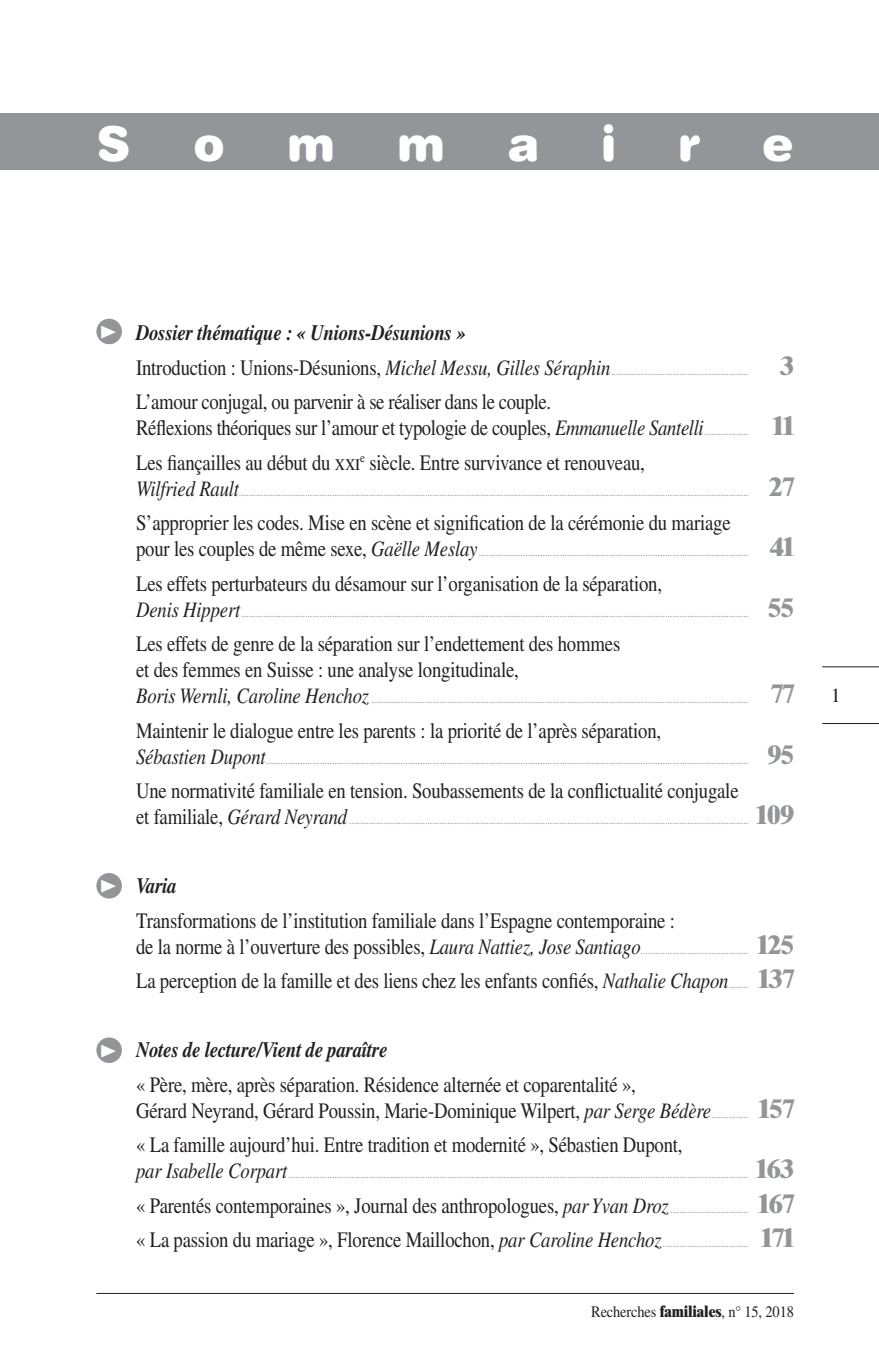
<style>
.page{position:relative;width:879px;height:1361px;background:#fff}
.page>*{position:absolute;margin:0;border:0;box-sizing:border-box;transform-origin:0 0}
.t1{font:900 48px "Helvetica Rounded";color:#fff}
.t2{font:22px/26px "Times";letter-spacing:-.01em;color:#231f20;scale:.85 1}
.t3{font:italic 700 22px "Times";letter-spacing:-.01em;color:#231f20;scale:.85 1}
.t4{font:20px "Times";color:#231f20}
.t5{font:16px "Times";letter-spacing:-.01em;color:#231f20;scale:.9 1}
.t6{font:12px "Times";color:#939598;scale:.85 1}
.s1{font-size:22px;color:#231f20}
.s2{font-style:italic;font-size:22px;color:#231f20}
.s3{font-weight:800;font-size:26px}
.s4{font-style:italic}
.s5{font-size:12px;color:#939598}
.s6{font-weight:800;font-size:26px;color:#939598}
.s7{font-family:"Times Roman SC"}
.s8{font-weight:800}
</style>
<div class="page">
<hr style="left:96px;top:1293px;width:698px;height:1px;background:#231f20">
<hr style="left:822px;top:666px;width:57px;height:1px;background:#231f20">
<hr style="left:822px;top:723px;width:57px;height:1px;background:#231f20">
<div style="left:0;top:113px;width:879px;height:57px;background:#939598"></div>
<div style="left:96px;top:319px;width:26px;height:25px;background:#939598;border-radius:50%"></div>
<div style="left:96px;top:1037px;width:26px;height:26px;background:#939598;border-radius:50%"></div>
<div style="left:96px;top:873px;width:26px;height:25px;background:#939598;border-radius:50%"></div>
<h1 class="t1" style="left:96px;top:125px;width:36px">S</h1>
<h1 class="t1" style="left:193px;top:125px;width:33px">o</h1>
<h1 class="t1" style="left:287px;top:125px;width:49px">m</h1>
<h1 class="t1" style="left:397px;top:125px;width:49px">m</h1>
<h1 class="t1" style="left:507px;top:125px;width:33px">a</h1>
<h1 class="t1" style="left:601px;top:125px;width:17px">i</h1>
<h1 class="t1" style="left:678px;top:125px;width:25px">r</h1>
<h1 class="t1" style="left:762px;top:125px;width:33px">e</h1>
<h2 class="t3" style="left:136px;top:324px;width:389px">Dossier thématique : « Unions-Désunions »</h2>
<p class="t6" style="left:136px;top:366px;width:775px"><span class="s1">Introduction : Unions-Désunions,</span> <span class="s2">Michel Messu, Gilles Séraphin</span> ........................................................ <span class="s3">3</span></p>
<h2 class="t2" style="left:136px;top:391px;width:775px">L’amour conjugal, ou parvenir à se réaliser dans le couple.<br>Réflexions théoriques sur l’amour et typologie de couples, <span class="s4">Emmanuelle Santelli</span> <span class="s5">..................</span> <span class="s6">11</span></h2>
<h2 class="t2" style="left:136px;top:451px;width:600px">Les fiançailles au début du <span class="s7">xxi</span><sup>e</sup> siècle. Entre survivance et renouveau,</h2>
<p class="t6" style="left:136px;top:487px;width:775px"><span class="s2">Wilfried Rault</span>................................................................................................................................................................................................................ <span class="s3">27</span></p>
<h2 class="t2" style="left:136px;top:512px;width:701px">S’approprier les codes. Mise en scène et signification de la cérémonie du mariage</h2>
<p class="t6" style="left:136px;top:548px;width:775px"><span class="s1">pour les couples de même sexe,</span> <span class="s2">Gaëlle Meslay</span> .............................................................................................................. <span class="s3">41</span></p>
<h2 class="t2" style="left:136px;top:572px;width:620px">Les effets perturbateurs du désamour sur l’organisation de la séparation,</h2>
<p class="t6" style="left:136px;top:608px;width:775px"><span class="s2">Denis Hippert</span> ............................................................................................................................................................................................................... <span class="s3">55</span></p>
<h2 class="t2" style="left:136px;top:633px;width:571px">Les effets de genre de la séparation sur l’endettement des hommes et des femmes en Suisse : une analyse longitudinale,</h2>
<p class="t6" style="left:136px;top:695px;width:775px"><span class="s2">Boris Wernli, Caroline Henchoz</span> .......................................................................................................................................................... <span class="s3">77</span></p>
<h2 class="t2" style="left:136px;top:719px;width:619px">Maintenir le dialogue entre les parents : la priorité de l’après séparation,</h2>
<p class="t6" style="left:136px;top:755px;width:775px"><span class="s2">Sébastien Dupont</span> ..................................................................................................................................................................................................... <span class="s3">95</span></p>
<h2 class="t2" style="left:136px;top:780px;width:710px">Une normativité familiale en tension. Soubassements de la conflictualité conjugale</h2>
<p class="t6" style="left:136px;top:816px;width:775px"><span class="s1">et familiale,</span> <span class="s2">Gérard Neyrand</span> ................................................................................................................................................................... <span class="s3">109</span></p>
<h2 class="t3" style="left:136px;top:877px;width:50px">Varia</h2>
<h2 class="t2" style="left:136px;top:909px;width:635px">Transformations de l’institution familiale dans l’Espagne contemporaine :</h2>
<p class="t6" style="left:136px;top:945px;width:775px"><span class="s1">de la norme à l’ouverture des possibles,</span> <span class="s2">Laura Nattiez, Jose Santiago</span> ............................................ <span class="s3">125</span></p>
<h2 class="t2" style="left:136px;top:970px;width:775px">La perception de la famille et des liens chez les enfants confiés, <span class="s4">Nathalie Chapon</span> <span class="s5">........</span> <span class="s6">137</span></h2>
<h2 class="t3" style="left:136px;top:1041px;width:297px">Notes de lecture/Vient de paraître</h2>
<h2 class="t2" style="left:136px;top:1073px;width:775px">« Père, mère, après séparation. Résidence alternée et coparentalité »,<br>Gérard Neyrand, Gérard Poussin, Marie-Dominique Wilpert, <span class="s4">par Serge Bédère</span> <span class="s5">...............</span> <span class="s6">157</span></h2>
<h2 class="t2" style="left:136px;top:1134px;width:644px">« La famille aujourd’hui. Entre tradition et modernité », Sébastien Dupont,</h2>
<p class="t6" style="left:136px;top:1170px;width:775px"><span class="s2">par Isabelle Corpart</span> ............................................................................................................................................................................................ <span class="s3">163</span></p>
<h2 class="t2" style="left:136px;top:1190px;width:775px;line-height:34.6px">« Parentés contemporaines », Journal des anthropologues, <span class="s4">par Yvan Droz</span> <span class="s5">................................</span> <span class="s6">167 </span>« La passion du mariage », Florence Maillochon, <span class="s4">par Caroline Henchoz</span> <span class="s5">...................................</span> <span class="s6">171</span></h2>
<h3 class="t5" style="left:591px;top:1305px;width:227px">Recherches <span class="s8">familiales</span>, n° 15, 2018</h3>
<h3 class="t4" style="left:831px;top:689px;width:11px">1</h3>
</div>
